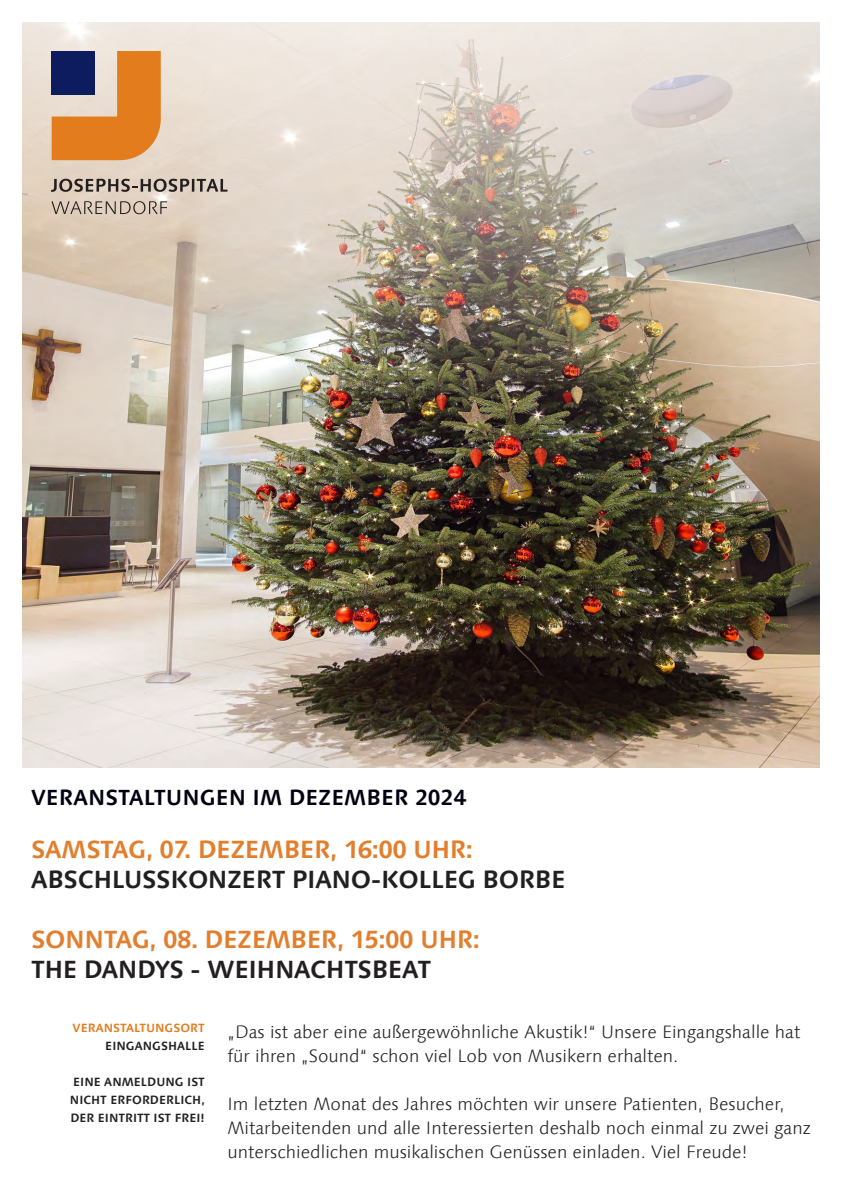
<style>
.page{position:relative;width:842px;height:1191px;background:#fff}
.page>*{position:absolute;margin:0;border:0;box-sizing:border-box;transform-origin:0 0}
.Titel_23_26{font:700 25px/30px "Linotype Syntax Com";letter-spacing:-.02em;color:#e27e2c}
.Titel_23_26-2{font:700 25px "Linotype Syntax Com";letter-spacing:-.02em;color:#231f20}
.Head_bold_16_20{font:700 22px "Linotype Syntax Com";color:#000010}
.Fließtext_10_11{font:300 18px/24px "Linotype Syntax Com";color:#231f20}
.Head_bold_16_20-2{font:700 12px/18px "Linotype Syntax Com";color:#231f20;text-align:justify}
.Head_bold_16_20-3{font:700 12px "Linotype Syntax Com";color:#e37c1c}
.s1{color:#231f20}
</style>
<div class="page">
<img style="left:23px;top:687px;width:796px;height:80px">
<img style="left:23px;top:23px;width:796px;height:664px">
<svg style="left:51px;top:201px;width:116px;height:13px;background:#b5a799"></svg>
<svg style="left:51px;top:179px;width:176px;height:13px;background:#978c83"></svg>
<svg style="left:52px;top:51px;width:109px;height:109px;background:#c28351"></svg>
<p class="Head_bold_16_20" style="left:31px;top:783px;width:436px">VERANSTALTUNGEN IM DEZEMBER 2024</p>
<p class="Titel_23_26" style="left:31px;top:834px;width:443px">SAMSTAG, 07. DEZEMBER, 16:00 UHR:</p>
<p class="Titel_23_26-2" style="left:31px;top:863px;width:536px">ABSCHLUSSKONZERT PIANO-KOLLEG BORBE</p>
<p class="Titel_23_26" style="left:31px;top:924px;width:450px">SONNTAG, 08. DEZEMBER, 15:00 UHR:<br><span class="s1">THE DANDYS - WEIHNACHTSBEAT</span></p>
<p class="Head_bold_16_20-3" style="left:73px;top:1020px;width:134px">VERANSTALTUNGSORT</p>
<p class="Head_bold_16_20-2" style="left:105px;top:1037px;width:101px">EINGANGSHALLE</p>
<p class="Head_bold_16_20-2" style="left:70px;top:1073px;width:136px">EINE ANMELDUNG IST NICHT ERFORDERLICH, DER EINTRITT IST FREI!</p>
<p class="Fließtext_10_11" style="left:227px;top:1020px;width:574px">„Das ist aber eine außergewöhnliche Akustik!“ Unsere Eingangshalle hat für ihren „Sound“ schon viel Lob von Musikern erhalten.</p>
<p class="Fließtext_10_11" style="left:227px;top:1092px;width:585px">Im letzten Monat des Jahres möchten wir unsere Patienten, Besucher,<br>Mitarbeitenden und alle Interessierten deshalb noch einmal zu zwei ganz</p>
<p class="Fließtext_10_11" style="left:227px;top:1140px;width:521px">unterschiedlichen musikalischen Genüssen einladen. Viel Freude!</p>
</div>
